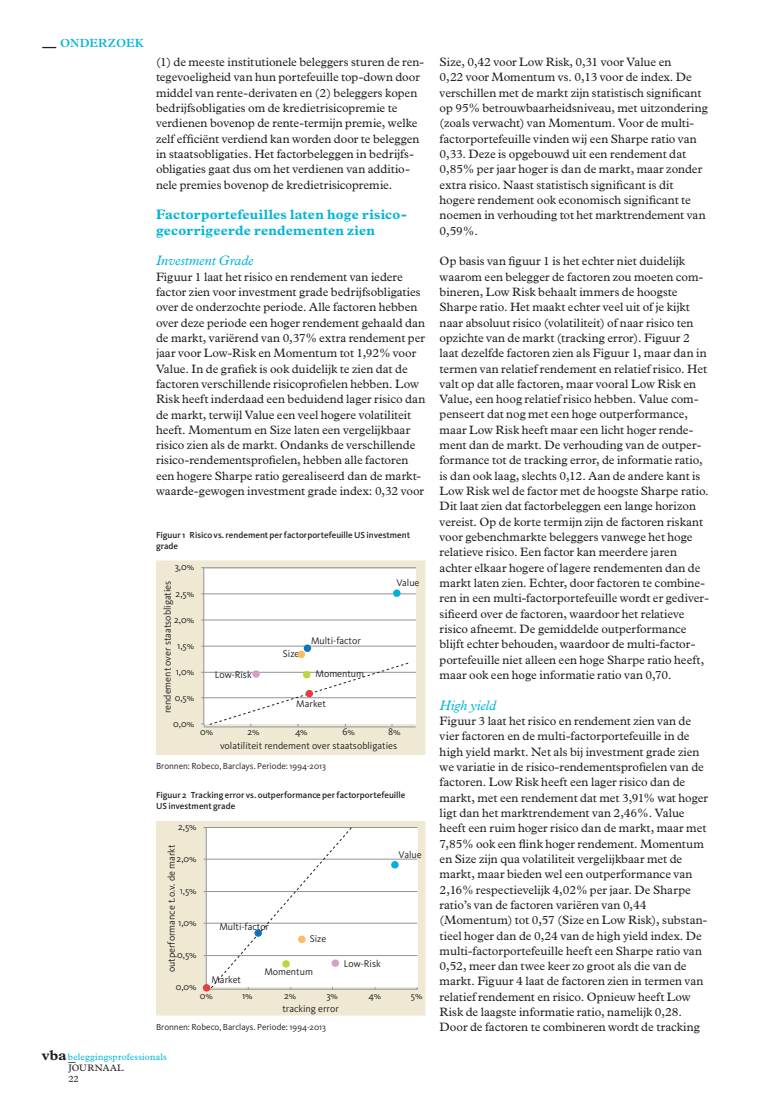
<style>
.page{position:relative;width:780px;height:1117px;background:#fff}
.page>*{position:absolute;margin:0;border:0;box-sizing:border-box;transform-origin:0 0}
.t1{font:700 14.25px "Plantin";color:#231f20}
.t2{font:700 13.75px/15.4px "Plantin";letter-spacing:.015em;color:#00b5d8}
.t3{font:italic 13.75px "Plantin";letter-spacing:-.005em;color:#00b5d8}
.t4{font:12.25px/15.2px "Plantin";color:#231f20}
.t5{font:600 11.88px "Plantin";letter-spacing:.005em;color:#00b5d8}
.t6{font:10px "Kievit OT";color:#231f20}
.t7{font:9.38px "Plantin";letter-spacing:.02em;color:#00b5d8}
.t8{font:9.38px/10.6px "Plantin";letter-spacing:.025em;color:#231f20}
.t9{font:500 9px/11.2px "Kievit OT";color:#231f20}
.t10{font:9px "Kievit OT";color:#231f20}
.s1{font-size:13.75px;color:#231f20}
.s2{font-weight:700;font-size:14.25px;color:#231f20}
</style>
<div class="page">
<div style="left:156px;top:560px;width:269px;height:194px;background:#efe9d4"></div>
<div style="left:204px;top:568px;width:212px;height:155px;background:#fff"></div>
<hr style="left:201px;top:567px;width:215px;height:1px;background:#909398">
<hr style="left:201px;top:593px;width:215px;height:1px;background:#909398">
<hr style="left:201px;top:619px;width:215px;height:1px;background:#909398">
<hr style="left:201px;top:645px;width:215px;height:1px;background:#909398">
<hr style="left:201px;top:671px;width:215px;height:1px;background:#909398">
<hr style="left:201px;top:697px;width:215px;height:1px;background:#909398">
<hr style="left:203px;top:567px;width:1px;height:157px;background:#909398">
<hr style="left:204px;top:726px;width:211px;height:1px;background:#909398">
<svg style="left:201px;top:662px;width:208px;height:64px"></svg>
<div style="left:297px;top:650px;width:8px;height:8px;background:#fcba61;border-radius:50%"></div>
<div style="left:393px;top:589px;width:7px;height:7px;background:#00b1d9;border-radius:50%"></div>
<div style="left:304px;top:644px;width:7px;height:7px;background:#1074bc;border-radius:50%"></div>
<div style="left:252px;top:670px;width:8px;height:7px;background:#d89ec6;border-radius:50%"></div>
<svg style="left:305px;top:689px;width:8px;height:8px"></svg>
<div style="left:303px;top:670px;width:7px;height:8px;background:#bdd63c;border-radius:50%"></div>
<div style="left:156px;top:820px;width:269px;height:195px;background:#efe9d4"></div>
<div style="left:206px;top:827px;width:212px;height:159px;background:#fff"></div>
<hr style="left:203px;top:827px;width:214px;height:1px;background:#909398">
<hr style="left:203px;top:858px;width:214px;height:1px;background:#909398">
<hr style="left:203px;top:891px;width:214px;height:1px;background:#909398">
<hr style="left:203px;top:922px;width:214px;height:1px;background:#909398">
<hr style="left:203px;top:955px;width:214px;height:1px;background:#909398">
<hr style="left:206px;top:988px;width:211px;height:1px;background:#909398">
<svg style="left:203px;top:827px;width:149px;height:162px"></svg>
<svg style="left:391px;top:860px;width:7px;height:8px"></svg>
<div style="left:254px;top:929px;width:8px;height:7px;background:#1074bc;border-radius:50%"></div>
<div style="left:203px;top:983px;width:7px;height:8px;background:#e43e44;border-radius:50%"></div>
<div style="left:331px;top:959px;width:8px;height:7px;background:#d89ec6;border-radius:50%"></div>
<div style="left:298px;top:935px;width:7px;height:7px;background:#fcba61;border-radius:50%"></div>
<svg style="left:282px;top:959px;width:8px;height:8px"></svg>
<p class="t5" style="left:43px;top:36px;width:103px"><span class="s1">—</span> ONDERZOEK</p>
<p class="t4" style="left:156px;top:54px;width:269px">(1) de meeste institutionele beleggers sturen de ren&shy;tegevoeligheid van hun portefeuille top-down door middel van rente-derivaten en (2) beleggers kopen bedrijfsobligaties om de kredietrisicopremie te verdienen bovenop de rente-termijn premie, welke zelf efficiënt verdiend kan worden door te beleggen in staatsobligaties. Het factorbeleggen in bedrijfs&shy;obligaties gaat dus om het verdienen van additio&shy;nele premies bovenop de kredietrisicopremie.</p>
<p class="t2" style="left:156px;top:207px;width:253px">Factorportefeuilles laten hoge risico&shy;gecorrigeerde rendementen zien</p>
<p class="t3" style="left:156px;top:252px;width:99px">Investment Grade</p>
<p class="t4" style="left:156px;top:269px;width:271px">Figuur 1 laat het risico en rendement van iedere factor zien voor investment grade bedrijfsobligaties over de onderzochte periode. Alle factoren hebben over deze periode een hoger rendement gehaald dan de markt, variërend van 0,37% extra rendement per jaar voor Low-Risk en Momentum tot 1,92% voor Value. In de grafiek is ook duidelijk te zien dat de factoren verschillende risicoprofielen hebben. Low Risk heeft inderdaad een beduidend lager risico dan de markt, terwijl Value een veel hogere volatiliteit heeft. Momentum en Size laten een vergelijkbaar risico zien als de markt. Ondanks de verschillende risico-rendementsprofielen, hebben alle factoren een hogere Sharpe ratio gerealiseerd dan de markt&shy;waarde-gewogen investment grade index: 0,32 voor</p>
<p class="t9" style="left:156px;top:529px;width:255px">Figuur 1 Risico vs. rendement per factorportefeuille US investment grade</p>
<p class="t6" style="left:175px;top:561px;width:21px">3,0%</p>
<p class="t6" style="left:162px;top:713px;width:134px;rotate:-90deg">rendement over staatsobligaties</p>
<p class="t6" style="left:176px;top:587px;width:20px">2,5%</p>
<p class="t6" style="left:174px;top:613px;width:22px">2,0%</p>
<p class="t6" style="left:177px;top:639px;width:19px">1,5%</p>
<p class="t6" style="left:176px;top:665px;width:20px">1,0%</p>
<p class="t6" style="left:175px;top:691px;width:21px">0,5%</p>
<p class="t6" style="left:215px;top:669px;width:38px">Low-Risk</p>
<p class="t6" style="left:283px;top:648px;width:18px">Size</p>
<p class="t6" style="left:311px;top:635px;width:51px">Multi-factor</p>
<p class="t6" style="left:315px;top:667px;width:50px">Momentum</p>
<p class="t6" style="left:296px;top:698px;width:31px">Market</p>
<p class="t6" style="left:396px;top:576px;width:25px">Value</p>
<p class="t6" style="left:173px;top:717px;width:23px">0,0%</p>
<p class="t6" style="left:200px;top:726px;width:15px">0%</p>
<p class="t6" style="left:247px;top:726px;width:13px">2%</p>
<p class="t6" style="left:295px;top:726px;width:14px">4%</p>
<p class="t6" style="left:342px;top:726px;width:14px">6%</p>
<p class="t6" style="left:388px;top:726px;width:14px">8%</p>
<p class="t10" style="left:156px;top:760px;width:171px">Bronnen: Robeco, Barclays. Periode: 1994-2013</p>
<p class="t9" style="left:156px;top:789px;width:251px">Figuur 2 Tracking error vs. outperformance per factorportefeuille<br>US investment grade</p>
<p class="t6" style="left:220px;top:740px;width:178px">volatiliteit rendement over staatsobligaties</p>
<p class="t6" style="left:178px;top:821px;width:20px">2,5%</p>
<p class="t6" style="left:166px;top:972px;width:129px;rotate:-90deg">outperformance t.o.v. de markt</p>
<p class="t6" style="left:177px;top:853px;width:22px">2,0%</p>
<p class="t6" style="left:180px;top:885px;width:19px">1,5%</p>
<p class="t6" style="left:178px;top:917px;width:20px">1,0%</p>
<p class="t6" style="left:177px;top:949px;width:21px">0,5%</p>
<p class="t6" style="left:176px;top:981px;width:23px">0,0%</p>
<p class="t6" style="left:219px;top:920px;width:51px">Multi-factor</p>
<p class="t6" style="left:310px;top:933px;width:18px">Size</p>
<p class="t6" style="left:211px;top:973px;width:31px">Market</p>
<p class="t6" style="left:264px;top:966px;width:50px">Momentum</p>
<p class="t6" style="left:398px;top:849px;width:25px">Value</p>
<p class="t6" style="left:344px;top:957px;width:38px">Low-Risk</p>
<p class="t6" style="left:200px;top:989px;width:15px">0%</p>
<p class="t6" style="left:242px;top:989px;width:12px">1%</p>
<p class="t6" style="left:284px;top:989px;width:13px">2%</p>
<p class="t6" style="left:326px;top:989px;width:13px">3%</p>
<p class="t6" style="left:368px;top:989px;width:14px">4%</p>
<p class="t6" style="left:411px;top:989px;width:13px">5%</p>
<p class="t6" style="left:282px;top:1002px;width:58px">tracking error</p>
<p class="t10" style="left:156px;top:1021px;width:171px">Bronnen: Robeco, Barclays. Periode: 1994-2013</p>
<p class="t7" style="left:42px;top:1051px;width:127px"><span class="s2">vba</span>beleggingsprofessionals</p>
<p class="t1" style="left:69px;top:1047px;width:9px">_</p>
<p class="t8" style="left:68px;top:1062px;width:57px">JOURNAAL<br>22</p>
<p class="t4" style="left:439px;top:54px;width:270px">Size, 0,42 voor Low Risk, 0,31 voor Value en<br>0,22 voor Momentum vs. 0,13 voor de index. De verschillen met de markt zijn statistisch significant op 95% betrouwbaarheidsniveau, met uitzondering (zoals verwacht) van Momentum. Voor de multi&shy;factorportefeuille vinden wij een Sharpe ratio van 0,33. Deze is opgebouwd uit een rendement dat 0,85% per jaar hoger is dan de markt, maar zonder extra risico. Naast statistisch significant is dit hogere rendement ook economisch significant te noemen in verhouding tot het marktrendement van 0,59%.</p>
<p class="t4" style="left:439px;top:253px;width:271px">Op basis van figuur 1 is het echter niet duidelijk waarom een belegger de factoren zou moeten com&shy;bineren, Low Risk behaalt immers de hoogste Sharpe ratio. Het maakt echter veel uit of je kijkt naar absoluut risico (volatiliteit) of naar risico ten opzichte van de markt (tracking error). Figuur 2 laat dezelfde factoren zien als Figuur 1, maar dan in termen van relatief rendement en relatief risico. Het valt op dat alle factoren, maar vooral Low Risk en Value, een hoog relatief risico hebben. Value com&shy;penseert dat nog met een hoge outperformance, maar Low Risk heeft maar een licht hoger rende&shy;ment dan de markt. De verhouding van de outper&shy;formance tot de tracking error, de informatie ratio, is dan ook laag, slechts 0,12. Aan de andere kant is Low Risk wel de factor met de hoogste Sharpe ratio.<br>Dit laat zien dat factorbeleggen een lange horizon vereist. Op de korte termijn zijn de factoren riskant voor gebenchmarkte beleggers vanwege het hoge relatieve risico. Een factor kan meerdere jaren achter elkaar hogere of lagere rendementen dan de markt laten zien. Echter, door factoren te combine&shy;ren in een multi-factorportefeuille wordt er gediver&shy;sifieerd over de factoren, waardoor het relatieve risico afneemt. De gemiddelde outperformance blijft echter behouden, waardoor de multi-factor&shy;portefeuille niet alleen een hoge Sharpe ratio heeft, maar ook een hoge informatie ratio van 0,70.</p>
<p class="t3" style="left:439px;top:697px;width:58px">High yield</p>
<p class="t4" style="left:439px;top:713px;width:270px">Figuur 3 laat het risico en rendement zien van de vier factoren en de multi-factorportefeuille in de high yield markt. Net als bij investment grade zien we variatie in de risico-rendementsprofielen van de factoren. Low Risk heeft een lager risico dan de markt, met een rendement dat met 3,91% wat hoger ligt dan het marktrendement van 2,46%. Value heeft een ruim hoger risico dan de markt, maar met 7,85% ook een flink hoger rendement. Momentum en Size zijn qua volatiliteit vergelijkbaar met de markt, maar bieden wel een outperformance van 2,16% respectievelijk 4,02% per jaar. De Sharpe ratio’s van de factoren variëren van 0,44 (Momentum) tot 0,57 (Size en Low Risk), substan&shy;tieel hoger dan de 0,24 van de high yield index. De multi-factorportefeuille heeft een Sharpe ratio van 0,52, meer dan twee keer zo groot als die van de markt. Figuur 4 laat de factoren zien in termen van relatief rendement en risico. Opnieuw heeft Low Risk de laagste informatie ratio, namelijk 0,28.<br>Door de factoren te combineren wordt de tracking</p>
</div>
